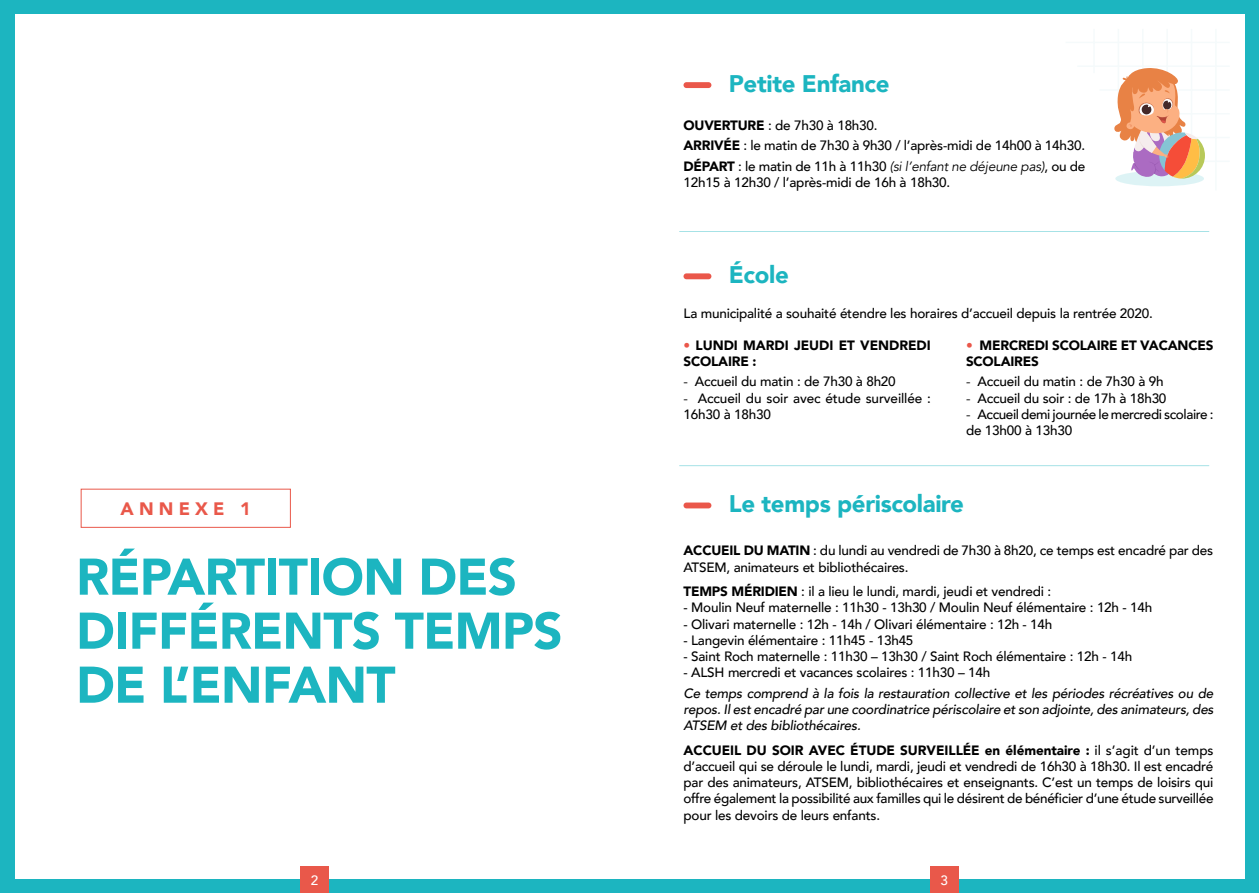
<style>
.page{position:relative;width:1259px;height:893px;background:#fff}
.page>*{position:absolute;margin:0;border:0;box-sizing:border-box;transform-origin:0 0}
.t1{font:900 51px/54px "Avenir";letter-spacing:-.015em;color:#1cb5c0}
.t2{font:900 24px "Avenir";letter-spacing:-.015em;color:#1cb5c0}
.t3{font:900 18px "Avenir";letter-spacing:.285em;color:#e9584a}
.t4{font:500 13.5px/16.2px "Avenir";letter-spacing:-.015em;color:#000}
.t5{font:italic 500 13.5px/16.2px "Avenir";letter-spacing:-.015em;color:#000;text-align:justify}
.t6{font:900 13.5px/16.2px "Avenir";letter-spacing:-.015em;color:#000}
.t7{font:500 13.5px "Avenir";color:#fff}
.s1{font-weight:900}
.s2{font-weight:400;font-style:italic}
.s3{color:#ea574a}
.s4{font-weight:400}
</style>
<div class="page">
<hr style="left:1065px;top:42px;width:164px;height:1px;background:#cce8ec">
<hr style="left:1077px;top:65px;width:152px;height:2px;background:#cce8ec">
<hr style="left:1099px;top:89px;width:130px;height:2px;background:#cce8ec">
<hr style="left:1133px;top:113px;width:96px;height:1px;background:#cce8ec">
<hr style="left:1155px;top:137px;width:74px;height:1px;background:#cce8ec">
<hr style="left:1179px;top:161px;width:50px;height:1px;background:#cce8ec">
<hr style="left:1093px;top:29px;width:1px;height:44px;background:#cce8ec">
<hr style="left:1117px;top:29px;width:2px;height:72px;background:#cce8ec">
<hr style="left:1142px;top:29px;width:1px;height:98px;background:#cce8ec">
<hr style="left:1166px;top:29px;width:2px;height:121px;background:#cce8ec">
<hr style="left:1190px;top:29px;width:2px;height:143px;background:#cce8ec">
<hr style="left:1215px;top:29px;width:1px;height:161px;background:#cce8ec">
<div style="left:1115px;top:171px;width:89px;height:15px;background:#ddf3f5;border-radius:50%"></div>
<svg style="left:1114px;top:67px;width:91px;height:112px"></svg>
<div style="left:683px;top:82px;width:28px;height:6px;background:#ea574a;border-radius:3px"></div>
<div style="left:683px;top:273px;width:28px;height:6px;background:#ea574a;border-radius:3px"></div>
<div style="left:683px;top:502px;width:28px;height:6px;background:#ea574a;border-radius:3px"></div>
<div style="left:0;top:0;width:14px;height:893px;background:#1cb5c0"></div>
<div style="left:1245px;top:0;width:14px;height:893px;background:#1cb5c0"></div>
<div style="left:0;top:0;width:1259px;height:13px;background:#1cb5c0"></div>
<div style="left:0;top:879px;width:1259px;height:14px;background:#1cb5c0"></div>
<div style="left:930px;top:866px;width:28px;height:27px;background:#e9584a"></div>
<div style="left:301px;top:866px;width:28px;height:27px;background:#e9584a"></div>
<hr style="left:679px;top:231px;width:530px;height:1px;background:#1cb5c0">
<hr style="left:679px;top:465px;width:530px;height:1px;background:#1cb5c0">
<div style="left:81px;top:489px;width:210px;height:39px;border:1px solid #e9584a"></div>
<h2 class="t2" style="left:729px;top:63px;width:162px">Petite Enfance</h2>
<p class="t4" style="left:683px;top:114px;width:403px;line-height:20.4px"><span class="s1">OUVERTURE</span> : de 7h30 à 18h30.<br><span class="s1">ARRIVÉE</span> : le matin de 7h30 à 9h30 / l’après-midi de 14h00 à 14h30.<br><span class="s1">DÉPART</span> : le matin de 11h à 11h30 <span class="s2">(si l’enfant ne déjeune pas)</span>, ou de</p>
<p class="t4" style="left:683px;top:173px;width:268px">12h15 à 12h30 / l’après-midi de 16h à 18h30.</p>
<h2 class="t2" style="left:729px;top:254px;width:61px">École</h2>
<h3 class="t3" style="left:121px;top:493px;width:132px">ANNEXE 1</h3>
<h1 class="t1" style="left:76px;top:549px;width:488px">RÉPARTITION DES<br>DIFFÉRENTS TEMPS<br>DE L’ENFANT</h1>
<p class="t4" style="left:683px;top:304px;width:471px">La municipalité a souhaité étendre les horaires d’accueil depuis la rentrée 2020.</p>
<p class="t6" style="left:683px;top:336px;width:249px"><span class="s3">•</span> LUNDI MARDI JEUDI ET VENDREDI<br>SCOLAIRE :</p>
<p class="t4" style="left:683px;top:373px;width:214px"><span class="s4">-</span> Accueil du matin : de 7h30 à 8h20</p>
<p class="t4" style="left:683px;top:389px;width:249px"><span class="s4">-</span> Accueil du soir avec étude surveillée :<br>16h30 à 18h30</p>
<p class="t6" style="left:966px;top:336px;width:249px"><span class="s3">•</span> MERCREDI SCOLAIRE ET VACANCES<br>SCOLAIRES</p>
<p class="t4" style="left:966px;top:373px;width:199px"><span class="s4">-</span> Accueil du matin : de 7h30 à 9h</p>
<p class="t4" style="left:966px;top:389px;width:202px"><span class="s4">-</span> Accueil du soir : de 17h à 18h30</p>
<p class="t4" style="left:966px;top:405px;width:249px"><span class="s4">-</span> Accueil demi journée le mercredi scolaire : de 13h00 à 13h30</p>
<h2 class="t2" style="left:729px;top:483px;width:237px">Le temps périscolaire</h2>
<p class="t4" style="left:683px;top:542px;width:531px"><span class="s1">ACCUEIL DU MATIN</span> : du lundi au vendredi de 7h30 à 8h20, ce temps est encadré par des<br>ATSEM, animateurs et bibliothécaires.</p>
<p class="t4" style="left:683px;top:583px;width:369px"><span class="s1">TEMPS MÉRIDIEN</span> : il a lieu le lundi, mardi, jeudi et vendredi :</p>
<p class="t4" style="left:683px;top:599px;width:470px">- Moulin Neuf maternelle : 11h30 - 13h30 / Moulin Neuf élémentaire : 12h - 14h</p>
<p class="t4" style="left:683px;top:615px;width:370px">- Olivari maternelle : 12h - 14h / Olivari élémentaire : 12h - 14h</p>
<p class="t4" style="left:683px;top:631px;width:231px">- Langevin élémentaire : 11h45 - 13h45</p>
<p class="t4" style="left:683px;top:647px;width:450px">- Saint Roch maternelle : 11h30 – 13h30 / Saint Roch élémentaire : 12h - 14h</p>
<p class="t4" style="left:683px;top:664px;width:308px">- ALSH mercredi et vacances scolaires : 11h30 – 14h</p>
<p class="t5" style="left:683px;top:685px;width:531px">Ce temps comprend à la fois la restauration collective et les périodes récréatives ou de repos. Il est encadré par une coordinatrice périscolaire et son adjointe, des animateurs, des ATSEM et des bibliothécaires.</p>
<p class="t4" style="left:683px;top:741px;width:531px;text-align:justify"><span class="s1">ACCUEIL DU SOIR AVEC ÉTUDE SURVEILLÉE en élémentaire :</span> il s’agit d’un temps d’accueil qui se déroule le lundi, mardi, jeudi et vendredi de 16h30 à 18h30. Il est encadré par des animateurs, ATSEM, bibliothécaires et enseignants. C’est un temps de loisirs qui offre également la possibilité aux familles qui le désirent de bénéficier d’une étude surveillée pour les devoirs de leurs enfants.</p>
<p class="t7" style="left:311px;top:868px;width:9px">2</p>
<p class="t7" style="left:940px;top:868px;width:9px">3</p>
</div>
